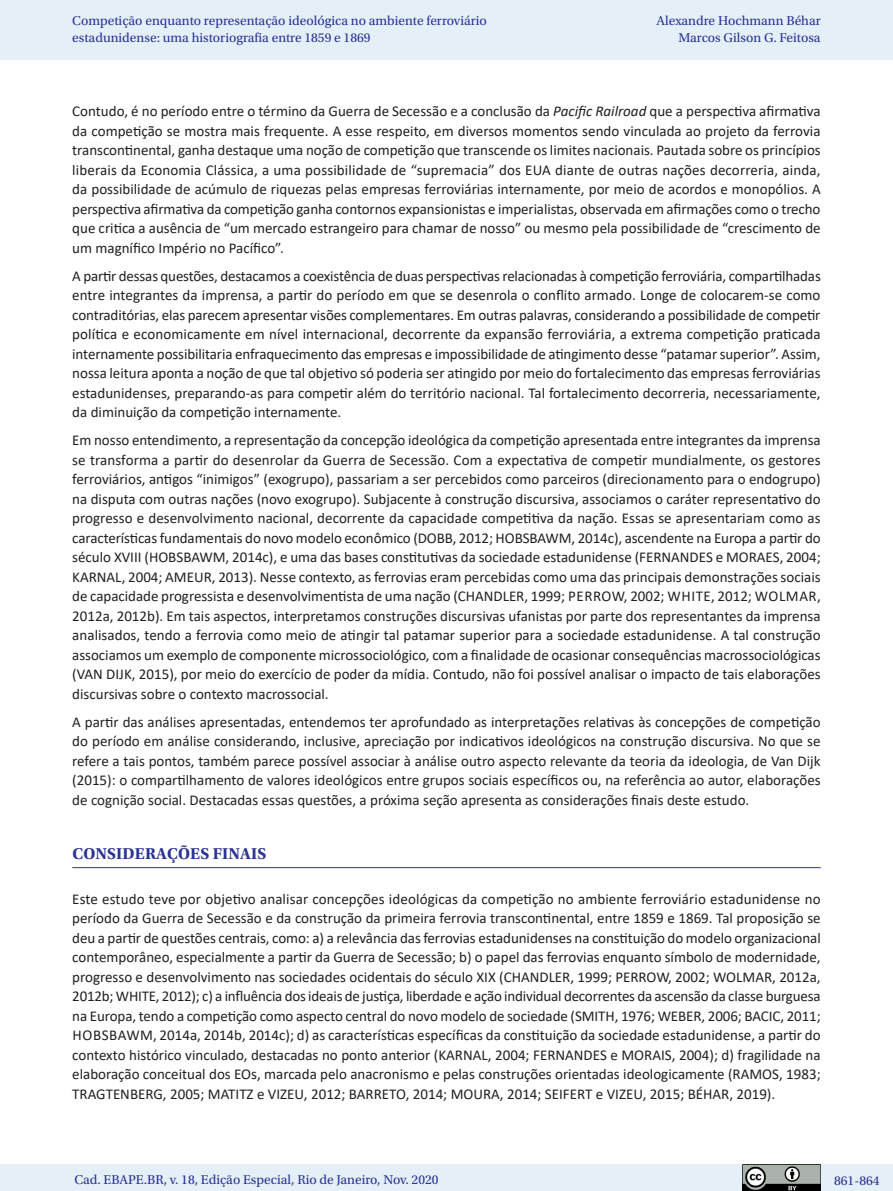
<style>
.page{position:relative;width:893px;height:1191px;background:#fff}
.page>*{position:absolute;margin:0;border:0;box-sizing:border-box;transform-origin:0 0}
._07_1_sub_1{font:700 16.5px "Utopia Std";letter-spacing:.01em;color:#2b3393}
._06_0_texto{font:15px/19.5px "Calibri";color:#231f20;text-align:justify}
.t1{font:13.5px/16.5px "Utopia Std";color:#2b3393}
.s1{font-style:italic}
</style>
<div class="page">
<div style="left:0;top:0;width:893px;height:60px;background:#e4eff8"></div>
<div style="left:0;top:1164px;width:893px;height:27px;background:#e4eff8"></div>
<img style="left:743px;top:1164px;width:78px;height:27px">
<hr style="left:72px;top:867px;width:749px;height:1px;background:#2b3393">
<p class="t1" style="left:72px;top:13px;width:416px">Competição enquanto representação ideológica no ambiente ferroviário estadunidense: uma historiografia entre 1859 e 1869</p>
<p class="t1" style="left:656px;top:13px;width:166px;text-align:right">Alexandre Hochmann Béhar<br>Marcos Gilson G. Feitosa</p>
<p class="_06_0_texto" style="left:72px;top:101px;width:750px">Contudo, é no período entre o término da Guerra de Secessão e a conclusão da <span class="s1">Pacific Railroad</span> que a perspectiva afirmativa da competição se mostra mais frequente. A esse respeito, em diversos momentos sendo vinculada ao projeto da ferrovia transcontinental, ganha destaque uma noção de competição que transcende os limites nacionais. Pautada sobre os princípios liberais da Economia Clássica, a uma possibilidade de “supremacia” dos EUA diante de outras nações decorreria, ainda, da possibilidade de acúmulo de riquezas pelas empresas ferroviárias internamente, por meio de acordos e monopólios. A perspectiva afirmativa da competição ganha contornos expansionistas e imperialistas, observada em afirmações como o trecho que critica a ausência de “um mercado estrangeiro para chamar de nosso” ou mesmo pela possibilidade de “crescimento de um magnífico Império no Pacífico”.</p>
<p class="_06_0_texto" style="left:72px;top:266px;width:750px">A partir dessas questões, destacamos a coexistência de duas perspectivas relacionadas à competição ferroviária, compartilhadas entre integrantes da imprensa, a partir do período em que se desenrola o conflito armado. Longe de colocarem-se como contraditórias, elas parecem apresentar visões complementares. Em outras palavras, considerando a possibilidade de competir política e economicamente em nível internacional, decorrente da expansão ferroviária, a extrema competição praticada internamente possibilitaria enfraquecimento das empresas e impossibilidade de atingimento desse “patamar superior”. Assim, nossa leitura aponta a noção de que tal objetivo só poderia ser atingido por meio do fortalecimento das empresas ferroviárias estadunidenses, preparando-as para competir além do território nacional. Tal fortalecimento decorreria, necessariamente, da diminuição da competição internamente.</p>
<p class="_06_0_texto" style="left:72px;top:430px;width:750px">Em nosso entendimento, a representação da concepção ideológica da competição apresentada entre integrantes da imprensa se transforma a partir do desenrolar da Guerra de Secessão. Com a expectativa de competir mundialmente, os gestores ferroviários, antigos “inimigos” (exogrupo), passariam a ser percebidos como parceiros (direcionamento para o endogrupo) na disputa com outras nações (novo exogrupo). Subjacente à construção discursiva, associamos o caráter representativo do progresso e desenvolvimento nacional, decorrente da capacidade competitiva da nação. Essas se apresentariam como as características fundamentais do novo modelo econômico (DOBB, 2012; HOBSBAWM, 2014c), ascendente na Europa a partir do século XVIII (HOBSBAWM, 2014c), e uma das bases constitutivas da sociedade estadunidense (FERNANDES e MORAES, 2004; KARNAL, 2004; AMEUR, 2013). Nesse contexto, as ferrovias eram percebidas como uma das principais demonstrações sociais de capacidade progressista e desenvolvimentista de uma nação (CHANDLER, 1999; PERROW, 2002; WHITE, 2012; WOLMAR, 2012a, 2012b). Em tais aspectos, interpretamos construções discursivas ufanistas por parte dos representantes da imprensa analisados, tendo a ferrovia como meio de atingir tal patamar superior para a sociedade estadunidense. A tal construção associamos um exemplo de componente microssociológico, com a finalidade de ocasionar consequências macrossociológicas (VAN DIJK, 2015), por meio do exercício de poder da mídia. Contudo, não foi possível analisar o impacto de tais elaborações discursivas sobre o contexto macrossocial.</p>
<p class="_06_0_texto" style="left:72px;top:712px;width:750px">A partir das análises apresentadas, entendemos ter aprofundado as interpretações relativas às concepções de competição do período em análise considerando, inclusive, apreciação por indicativos ideológicos na construção discursiva. No que se refere a tais pontos, também parece possível associar à análise outro aspecto relevante da teoria da ideologia, de Van Dijk (2015): o compartilhamento de valores ideológicos entre grupos sociais específicos ou, na referência ao autor, elaborações de cognição social. Destacadas essas questões, a próxima seção apresenta as considerações finais deste estudo.</p>
<p class="_07_1_sub_1" style="left:72px;top:844px;width:195px">CONSIDERAÇÕES FINAIS</p>
<p class="_06_0_texto" style="left:72px;top:888px;width:750px">Este estudo teve por objetivo analisar concepções ideológicas da competição no ambiente ferroviário estadunidense no período da Guerra de Secessão e da construção da primeira ferrovia transcontinental, entre 1859 e 1869. Tal proposição se deu a partir de questões centrais, como: a) a relevância das ferrovias estadunidenses na constituição do modelo organizacional contemporâneo, especialmente a partir da Guerra de Secessão; b) o papel das ferrovias enquanto símbolo de modernidade, progresso e desenvolvimento nas sociedades ocidentais do século XIX (CHANDLER, 1999; PERROW, 2002; WOLMAR, 2012a, 2012b; WHITE, 2012); c) a influência dos ideais de justiça, liberdade e ação individual decorrentes da ascensão da classe burguesa na Europa, tendo a competição como aspecto central do novo modelo de sociedade (SMITH, 1976; WEBER, 2006; BACIC, 2011; HOBSBAWM, 2014a, 2014b, 2014c); d) as características específicas da constituição da sociedade estadunidense, a partir do contexto histórico vinculado, destacadas no ponto anterior (KARNAL, 2004; FERNANDES e MORAIS, 2004); d) fragilidade na elaboração conceitual dos EOs, marcada pelo anacronismo e pelas construções orientadas ideologicamente (RAMOS, 1983; TRAGTENBERG, 2005; MATITZ e VIZEU, 2012; BARRETO, 2014; MOURA, 2014; SEIFERT e VIZEU, 2015; BÉHAR, 2019).</p>
<p class="t1" style="left:74px;top:1171px;width:366px">Cad. EBAPE.BR, v. 18, Edição Especial, Rio de Janeiro, Nov. 2020</p>
<p class="t1" style="left:834px;top:1172px;width:47px">861-864</p>
</div>
